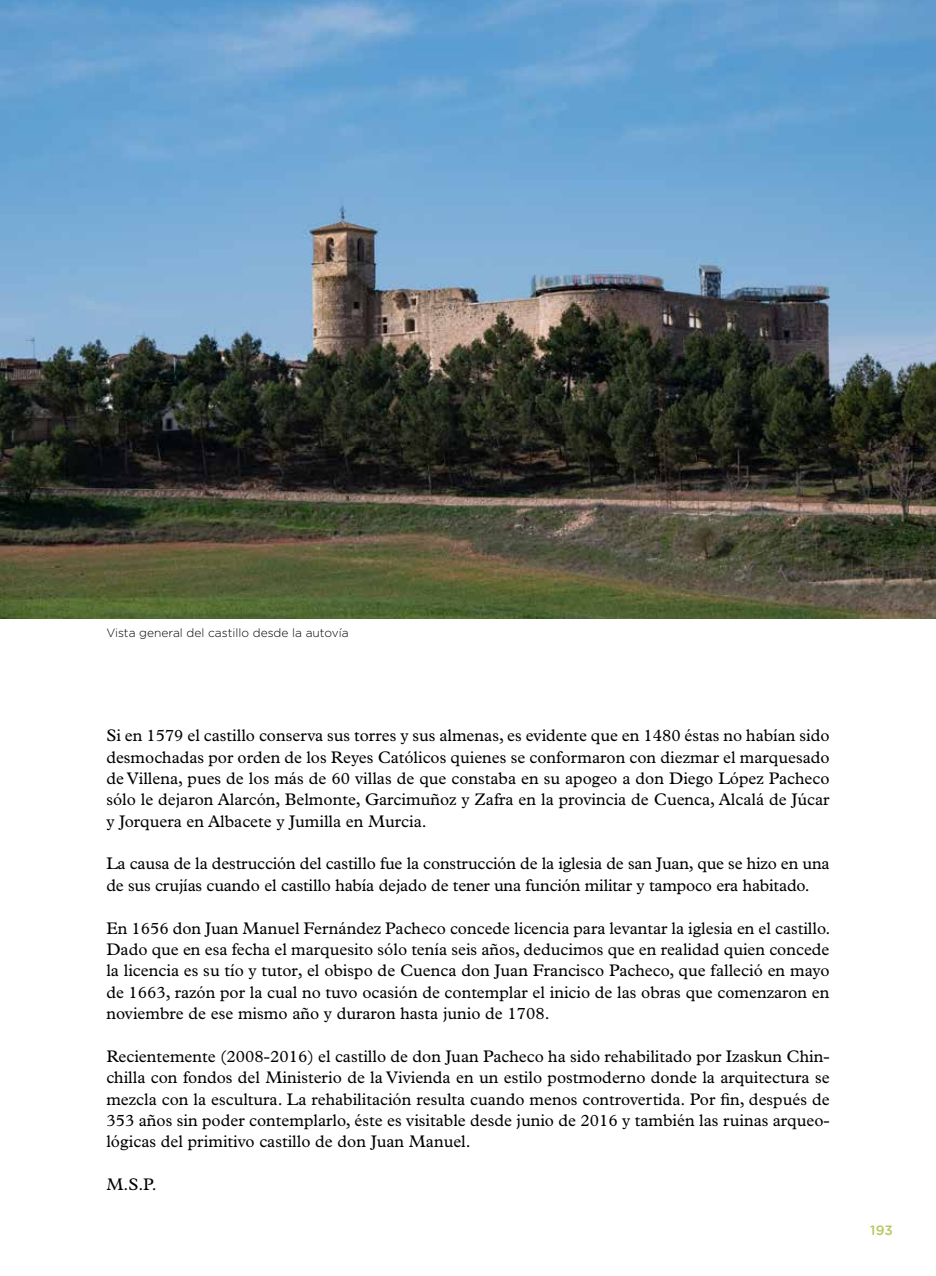
<style>
.page{position:relative;width:936px;height:1276px;background:#fff}
.page>*{position:absolute;margin:0;border:0;box-sizing:border-box;transform-origin:0 0}
.t1{font:16.8px/21.5px "Plantin Std";letter-spacing:-.01em;color:#000;text-align:justify}
.t2{font:500 13.5px "Gotham Rounded";color:#b4ca5f}
.t3{font:300 12px "Gotham Rounded";color:#000}
</style>
<div class="page">
<img style="left:0;top:0;width:935px;height:619px">
<p class="t3" style="left:106px;top:625px;width:244px">Vista general del castillo desde la autovía</p>
<p class="t1" style="left:106px;top:725px;width:724px">Si en 1579 el castillo conserva sus torres y sus almenas, es evidente que en 1480 éstas no habían sido desmochadas por orden de los Reyes Católicos quienes se conformaron con diezmar el marquesado de Villena, pues de los más de 60 villas de que constaba en su apogeo a don Diego López Pacheco sólo le dejaron Alarcón, Belmonte, Garcimuñoz y Zafra en la provincia de Cuenca, Alcalá de Júcar y Jorquera en Albacete y Jumilla en Murcia.</p>
<p class="t1" style="left:106px;top:853px;width:724px">La causa de la destrucción del castillo fue la construcción de la iglesia de san Juan, que se hizo en una de sus crujías cuando el castillo había dejado de tener una función militar y tampoco era habitado.</p>
<p class="t1" style="left:106px;top:917px;width:725px">En 1656 don Juan Manuel Fernández Pacheco concede licencia para levantar la iglesia en el castillo.<br>Dado que en esa fecha el marquesito sólo tenía seis años, deducimos que en realidad quien concede la licencia es su tío y tutor, el obispo de Cuenca don Juan Francisco Pacheco, que falleció en mayo de 1663, razón por la cual no tuvo ocasión de contemplar el inicio de las obras que comenzaron en noviembre de ese mismo año y duraron hasta junio de 1708.</p>
<p class="t1" style="left:106px;top:1045px;width:724px">Recientemente (2008-2016) el castillo de don Juan Pacheco ha sido rehabilitado por Izaskun Chin&shy;chilla con fondos del Ministerio de la Vivienda en un estilo postmoderno donde la arquitectura se mezcla con la escultura. La rehabilitación resulta cuando menos controvertida. Por fin, después de 353 años sin poder contemplarlo, éste es visitable desde junio de 2016 y también las ruinas arqueo&shy;lógicas del primitivo castillo de don Juan Manuel.</p>
<p class="t1" style="left:106px;top:1174px;width:52px">M.S.P.</p>
<p class="t2" style="left:870px;top:1220px;width:24px">193</p>
</div>
